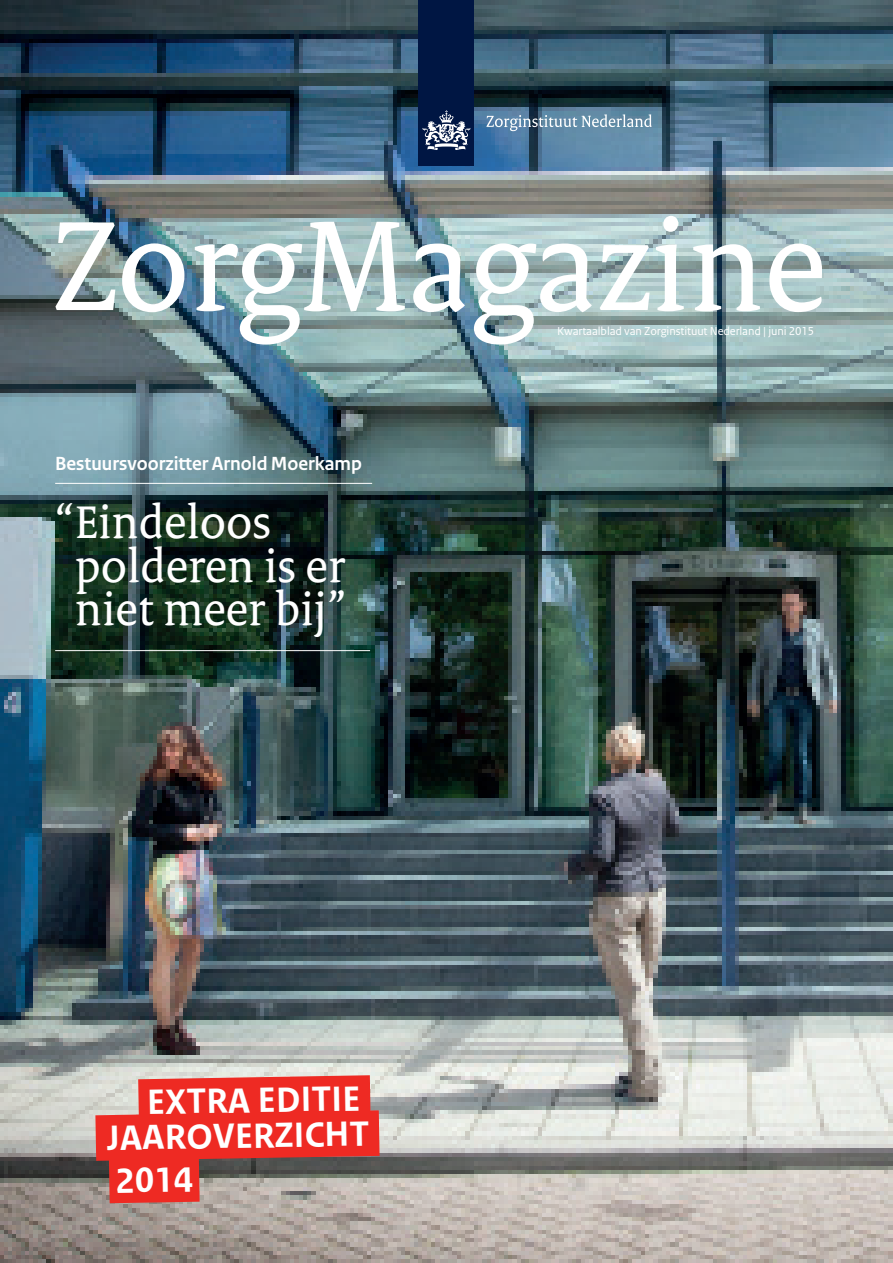
<style>
.page{position:relative;width:893px;height:1263px;background:#fff}
.page>*{position:absolute;margin:0;border:0;box-sizing:border-box;transform-origin:0 0}
.t1{font:137.7px "Rijksoverheid Serif";color:#fff}
.t2{font:49.5px/43.7px "Rijksoverheid Serif";color:#fff}
.t3{font:700 37.05px/77.8px "Rijksoverheid Sans Text";color:#fff}
.t4{font:700 20.1px "Rijksoverheid Sans Heading";color:#fff}
.t5{font:12.15px "Rijksoverheid Sans Text";letter-spacing:-.01em;color:#fff}
</style>
<div class="page">
<img style="left:0;top:0;width:893px;height:1263px">
<svg style="left:95px;top:1075px;width:285px;height:128px;background:#d34d47"></svg>
<hr style="left:55px;top:650px;width:315px;height:1px;background:#fff">
<hr style="left:55px;top:483px;width:317px;height:1px;background:#fff">
<div style="left:419px;top:0;width:55px;height:166px;background:#001643"></div>
<svg style="left:422px;top:110px;width:48px;height:40px"></svg>
<svg style="left:486px;top:114px;width:166px;height:17px;background:#7b9bb3"></svg>
<h1 class="t1" style="left:53px;top:183px;width:775px">ZorgMagazine</h1>
<p class="t5" style="left:557px;top:324px;width:259px">Kwartaalblad van Zorginstituut Nederland | juni 2015</p>
<h3 class="t4" style="left:55px;top:452px;width:308px">Bestuursvoorzitter Arnold Moerkamp</h3>
<h2 class="t2" style="left:75px;top:500px;width:273px;text-indent:-20px">“Eindeloos polderen is er niet meer bij”</h2>
<h3 class="t3" style="left:113px;top:1064px;width:248px;text-indent:33px;rotate:-1deg">Ext ra edit ie<br>2014</h3>
<h3 class="t3" style="left:106px;top:1100px;width:264px;rotate:-1deg">JaaroverzichT</h3>
</div>
